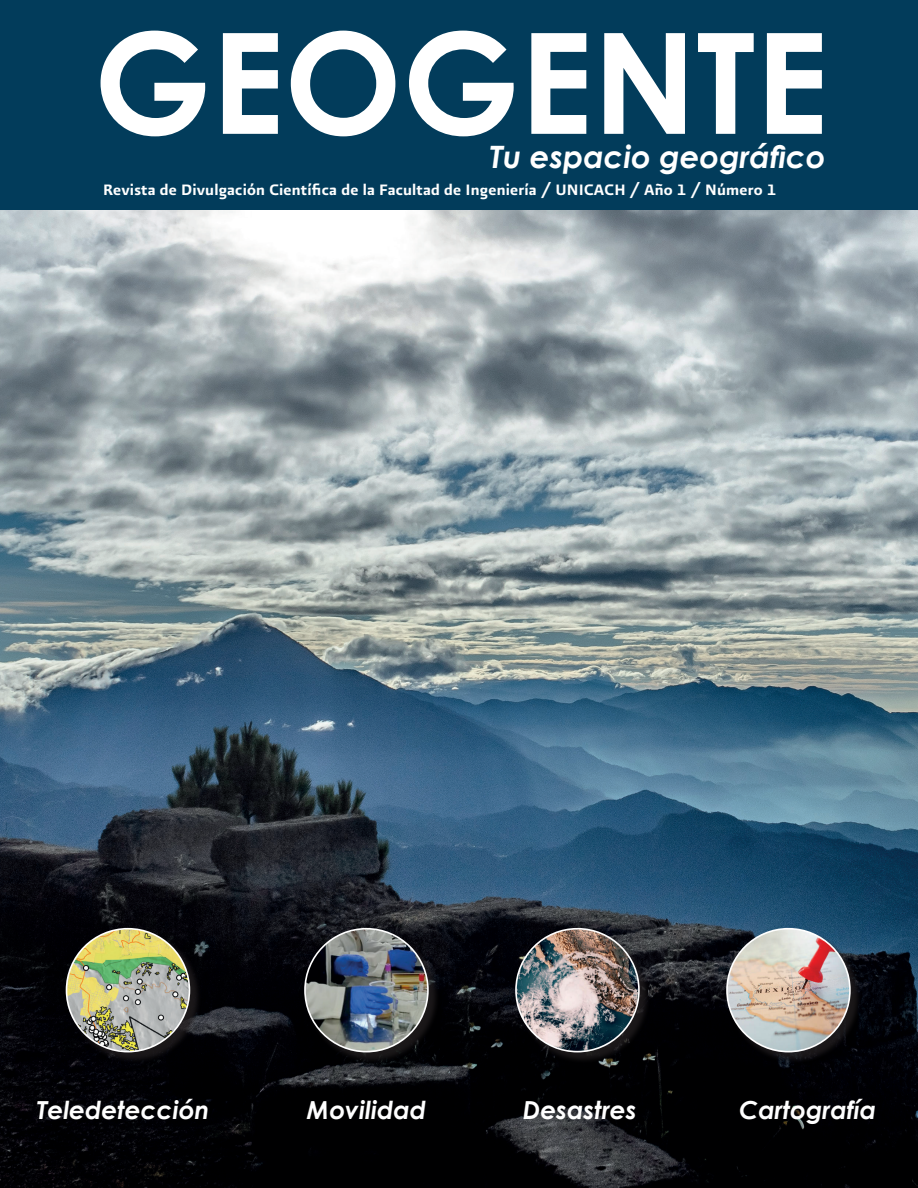
<style>
.page{position:relative;width:918px;height:1188px;background:#fff}
.page>*{position:absolute;margin:0;border:0;box-sizing:border-box;transform-origin:0 0}
.t1{font:700 140.25px "Century Gothic";color:#fff}
.t2{font:italic 700 30.9px "Century Gothic";color:#fff}
.t3{font:italic 700 24.9px "Century Gothic";color:#fff}
.t4{font:18px "Presidencia Firme";letter-spacing:.01em;color:#fff}
</style>
<div class="page">
<img style="left:0;top:209px;width:918px;height:979px">
<div style="left:0;top:0;width:918px;height:209px;background:#023c5b"></div>
<div style="left:67px;top:929px;width:135px;height:135px;background:#231f20;opacity:.75"></div>
<img style="left:67px;top:929px;width:122px;height:123px;border-radius:61px">
<div style="left:66px;top:928px;width:124px;height:124px;border:2px solid #fff;border-radius:50%"></div>
<div style="left:306px;top:929px;width:134px;height:135px;background:#231f20;opacity:.75"></div>
<img style="left:305px;top:929px;width:123px;height:123px;border-radius:61px">
<div style="left:304px;top:928px;width:125px;height:124px;border:2px solid #fff;border-radius:50%"></div>
<div style="left:517px;top:929px;width:134px;height:135px;background:#231f20;opacity:.75"></div>
<img style="left:516px;top:929px;width:123px;height:123px;border-radius:61px">
<div style="left:515px;top:928px;width:125px;height:124px;border:2px solid #fff;border-radius:50%"></div>
<div style="left:728px;top:929px;width:134px;height:135px;background:#231f20;opacity:.75"></div>
<img style="left:727px;top:929px;width:123px;height:123px;border-radius:61px">
<div style="left:726px;top:928px;width:125px;height:124px;border:2px solid #fff;border-radius:50%"></div>
<h1 class="t1" style="left:94px;top:-24px;width:736px">GEOGENTE</h1>
<h2 class="t2" style="left:490px;top:133px;width:337px">Tu espacio geográfico</h2>
<p class="t4" style="left:103px;top:180px;width:675px">Revista de Divulgación Científica de la Facultad de Ingeniería / UNICACH / Año 1 / Número 1</p>
<h3 class="t3" style="left:37px;top:1091px;width:174px">Teledetección</h3>
<h3 class="t3" style="left:307px;top:1091px;width:121px">Movilidad</h3>
<h3 class="t3" style="left:523px;top:1091px;width:115px">Desastres</h3>
<h3 class="t3" style="left:739px;top:1091px;width:139px">Cartografía</h3>
</div>
